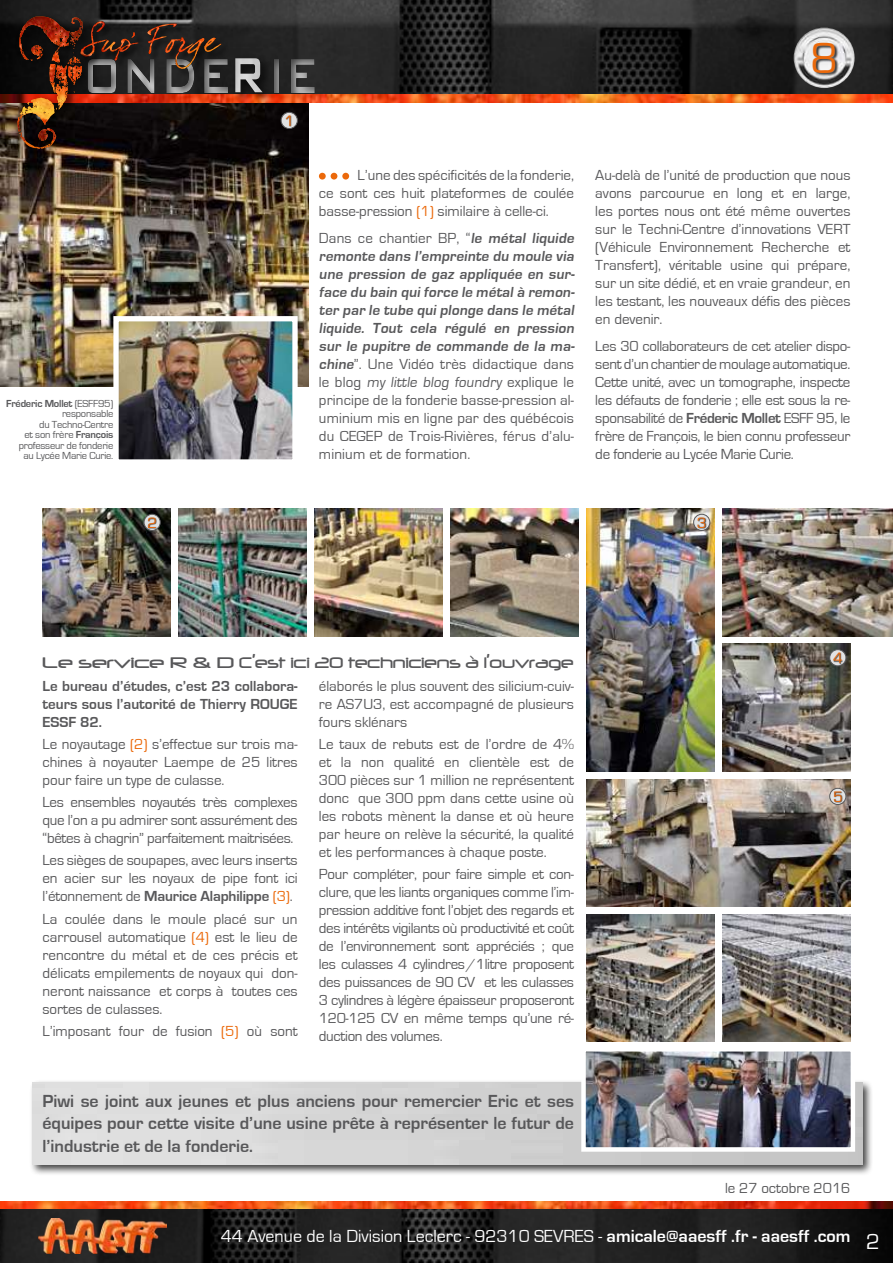
<style>
.page{position:relative;width:893px;height:1263px;background:#fff}
.page>*{position:absolute;margin:0;border:0;box-sizing:border-box;transform-origin:0 0}
.t1{font:45px "Eurostile";color:#eb690b}
.t2{font:22.5px "Eurostile";color:#fff}
.t3{font:700 18px/22.5px "Eurostile";color:#58585a;text-align:justify}
.t4{font:18px "Eurostile";color:#fff}
.t5{font:18px "Neuropol";letter-spacing:-.01em;color:#58585a;scale:1.2 1}
.t6{font:15.6px "Eurostile";color:#eb690b}
.t7{font:15px/18px "Eurostile";color:#58585a;text-align:justify}
.t8{font:700 15px/18px "Eurostile";letter-spacing:-.15em;color:#58585a}
.t9{font:700 15px/18px "Eurostile";color:#58585a;text-align:justify}
.t10{font:10.5px/10.5px "Eurostile";letter-spacing:-.02em;color:#58585a;text-align:right}
.t11{font:700 10.5px "Eurostile";letter-spacing:-.02em;color:#58585a}
.s1{font-weight:400}
.s2{font-weight:700}
.s3{color:#eb690b}
</style>
<div class="page">
<img style="left:0;top:102px;width:308px;height:285px">
<img style="left:111px;top:313px;width:189px;height:147px">
<img style="left:43px;top:509px;width:127px;height:127px">
<img style="left:179px;top:509px;width:127px;height:127px">
<img style="left:315px;top:509px;width:127px;height:127px">
<img style="left:451px;top:509px;width:127px;height:127px">
<img style="left:723px;top:509px;width:170px;height:127px">
<img style="left:587px;top:509px;width:127px;height:262px">
<img style="left:723px;top:644px;width:127px;height:127px">
<img style="left:723px;top:914px;width:127px;height:128px">
<img style="left:587px;top:914px;width:127px;height:128px">
<img style="left:587px;top:779px;width:263px;height:127px">
<div style="left:30px;top:1079px;width:844px;height:96px;background:#000;opacity:.75"></div>
<img style="left:33px;top:1082px;width:829px;height:82px">
<img style="left:0;top:0;width:893px;height:102px">
<img style="left:0;top:1201px;width:893px;height:62px">
<img style="left:794px;top:28px;width:61px;height:60px;border-radius:30px">
<div style="left:813px;top:43px;width:26px;height:33px;background:#000;opacity:.75"></div>
<img style="left:39px;top:1218px;width:127px;height:35px">
<div style="left:14px;top:13px;width:81px;height:148px;background:#000;opacity:.75"></div>
<svg style="left:17px;top:16px;width:298px;height:133px"></svg>
<div style="left:866px;top:1233px;width:15px;height:18px;background:#070707"></div>
<svg style="left:281px;top:112px;width:16px;height:17px"></svg>
<div style="left:281px;top:112px;width:17px;height:17px;border:1px solid #58585a;border-radius:50%"></div>
<div style="left:286px;top:116px;width:6px;height:11px;background:#000;opacity:.75"></div>
<img style="left:579px;top:1051px;width:278px;height:103px">
<div style="left:319px;top:173px;width:7px;height:7px;background:#eb690b;border-radius:50%"></div>
<div style="left:331px;top:173px;width:6px;height:7px;background:#eb690b;border-radius:50%"></div>
<div style="left:342px;top:173px;width:7px;height:7px;background:#eb690b;border-radius:50%"></div>
<svg style="left:144px;top:514px;width:16px;height:16px"></svg>
<div style="left:144px;top:514px;width:17px;height:17px;border:1px solid #58585a;border-radius:50%"></div>
<div style="left:148px;top:517px;width:9px;height:12px;background:#000;opacity:.75"></div>
<svg style="left:694px;top:514px;width:16px;height:16px"></svg>
<div style="left:693px;top:514px;width:17px;height:17px;border:1px solid #58585a;border-radius:50%"></div>
<div style="left:697px;top:517px;width:10px;height:12px;background:#000;opacity:.75"></div>
<svg style="left:830px;top:650px;width:16px;height:16px"></svg>
<div style="left:829px;top:649px;width:17px;height:17px;border:1px solid #58585a;border-radius:50%"></div>
<div style="left:833px;top:653px;width:10px;height:11px;background:#000;opacity:.75"></div>
<svg style="left:830px;top:788px;width:16px;height:16px"></svg>
<div style="left:829px;top:788px;width:17px;height:17px;border:1px solid #58585a;border-radius:50%"></div>
<div style="left:834px;top:791px;width:9px;height:12px;background:#000;opacity:.75"></div>
<p class="t11" style="left:6px;top:398px;width:78px">Fréderic Mollet <span class="s1">(ESFF</span></p>
<p class="t10" style="left:19px;top:398px;width:96px">95)<br>responsable<br>du Techno-Centre<br>et son frère <span class="s2">François </span>professeur de fonderie au Lycée Marie Curie.</p>
<p class="t6" style="left:284px;top:112px;width:11px">1</p>
<h1 class="t1" style="left:810px;top:34px;width:29px">8</h1>
<p class="t7" style="left:319px;top:166px;width:257px;text-indent:39px">L’une des spécificités de la fonderie, ce sont ces huit plateformes de coulée basse-pression <span class="s3">(1)</span> similaire à celle-ci.</p>
<p class="t8" style="left:319px;top:229px;width:259px"><span class="s1">Dans ce chantier BP, “</span>le métal liquide remonte dans l’empreinte du moule via une pression de gaz appliquée en sur&shy;face du bain qui force le métal à remon&shy;ter par le tube qui plonge dans le métal liquide. Tout cela régulé en pression sur le pupitre de commande de la ma&shy;chine<span class="s1">”. Une Vidéo très didactique dans l e b l o g my little blog foundry exp l i q u e l e principe de la fonderie basse-pression al&shy;uminium mis en ligne par des québécois du CEGEP de Trois-Rivières, férus d’alu&shy;minium et de formation.</span></p>
<p class="t7" style="left:595px;top:166px;width:257px">Au-delà de l’unité de production que nous avons parcourue en long et en large, les portes nous ont été même ouvertes sur le Techni-Centre d’innovations VERT (Véhicule Environnement Recherche et Transfert), véritable usine qui prépare, sur un site dédié, et en vraie grandeur, en les testant, les nouveaux défis des pièces en devenir.</p>
<p class="t7" style="left:595px;top:337px;width:257px">Les 30 collaborateurs de cet atelier dispo&shy;sent d’un chantier de moulage automatique.<br>Cette unité, avec un tomographe, inspecte les défauts de fonderie ; elle est sous la re&shy;sponsabilité de <span class="s2">Fréderic Mollet</span> ESFF</p>
<p class="t7" style="left:595px;top:409px;width:257px;text-indent:221px">95, le frère de François, le bien connu professeur de fonderie au Lycée Marie Curie.</p>
<p class="t6" style="left:147px;top:514px;width:11px">2</p>
<p class="t6" style="left:697px;top:514px;width:11px">3</p>
<p class="t5" style="left:43px;top:653px;width:444px">Le service R &amp; D C’est ici 20 techniciens à l’ouvrage</p>
<p class="t9" style="left:43px;top:677px;width:257px">Le bureau d’études, c’est 23 collabora&shy;teurs sous l’autorité de Thierry ROUGE ESSF 82.</p>
<p class="t7" style="left:43px;top:735px;width:257px">Le noyautage <span class="s3">(2)</span> s’effectue sur trois ma&shy;chines à noyauter Laempe de 25 litres pour faire un type de culasse.</p>
<p class="t7" style="left:43px;top:793px;width:257px">Les ensembles noyautés très complexes que l’on a pu admirer sont assurément des “bêtes à chagrin” parfaitement maitrisées.</p>
<p class="t7" style="left:43px;top:852px;width:257px">Les sièges de soupapes, avec leurs inserts en acier sur les noyaux de pipe font ici l’étonnement de <span class="s2">Maurice Alaphilippe</span> <span class="s3">(3)</span>.</p>
<p class="t7" style="left:43px;top:910px;width:257px">La coulée dans le moule placé sur un carrousel automatique <span class="s3">(4)</span> est le lieu de rencontre du métal et de ces précis et délicats empilements de noyaux qui don&shy;neront naissance et corps à toutes ces sortes de culasses.</p>
<p class="t7" style="left:43px;top:1022px;width:257px">L’imposant four de fusion <span class="s3">(5)</span> où sont</p>
<p class="t7" style="left:319px;top:677px;width:257px">élaborés le plus souvent des silicium-cuiv&shy;re AS7U3, est accompagné de plusieurs fours sklénars</p>
<p class="t7" style="left:319px;top:735px;width:257px">Le taux de rebuts est de l’ordre de 4% et la non qualité en clientèle est de 300 pièces sur 1 million ne représentent donc que 300 ppm dans cette usine où les robots mènent la danse et où heure par heure on relève la sécurité, la qualité et les performances à chaque poste.</p>
<p class="t7" style="left:319px;top:865px;width:257px">Pour compléter, pour faire simple et con&shy;clure, que les liants organiques comme l’im&shy;pression additive font l’objet des regards et des intérêts vigilants où productivité et coût de l’environnement sont appréciés ; que les culasses 4 cylindres/1litre proposent des puissances de 90 CV et les culasses 3 cylindres à légère épaisseur proposeront 120-125 CV en même temps qu’une ré&shy;duction des volumes.</p>
<p class="t6" style="left:833px;top:649px;width:11px">4</p>
<p class="t6" style="left:833px;top:788px;width:11px">5</p>
<p class="t3" style="left:43px;top:1090px;width:533px">Piwi se joint aux jeunes et plus anciens pour remercier Eric et ses équipes pour cette visite d’une usine prête à représenter le futur de l’industrie et de la fonderie.</p>
<p class="t7" style="left:725px;top:1179px;width:127px">le 27 octobre 2016</p>
<p class="t4" style="left:221px;top:1226px;width:631px">44 Avenue de la Division Leclerc - 92310 SEVRES - <span class="s2">amicale@aaesff .fr - aaesff .com</span></p>
<h2 class="t2" style="left:866px;top:1229px;width:15px">2</h2>
</div>
